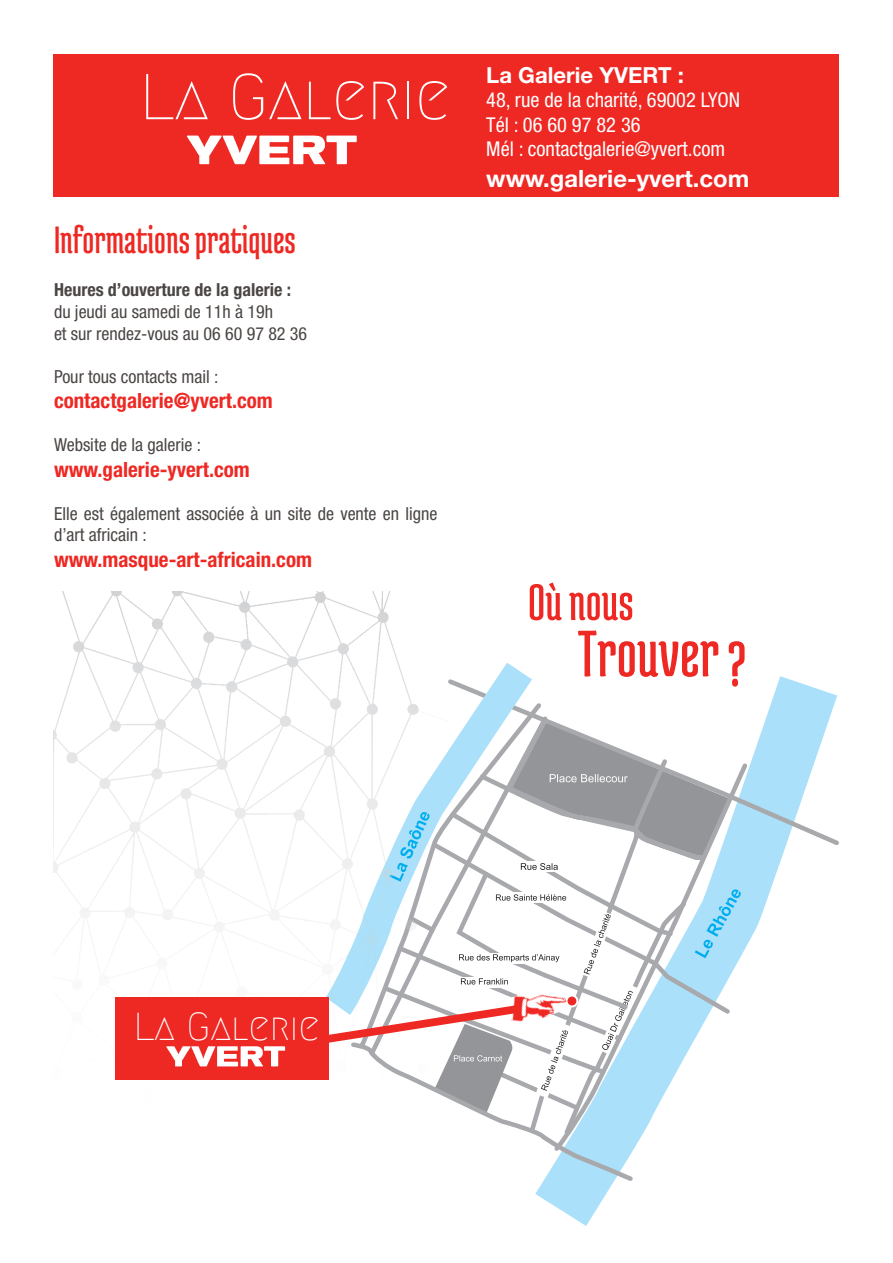
<style>
.page{position:relative;width:893px;height:1263px;background:#fff}
.page>*{position:absolute;margin:0;border:0;box-sizing:border-box;transform-origin:0 0}
.t1{font:69.9px "Medula One";color:#ee2823}
.t2{font:64.65px "Megrim";color:#fff}
.t3{font:54.45px "Medula One";color:#ee2823}
.t4{font:40.5px "Medula One";color:#ee2823}
.t5{font:38.7px "Megrim";color:#fff}
.t6{font:700 23.85px "Helvetica Neue";color:#fff}
.t7{font:700 22.2px "Helvetica Neue";color:#fff}
.t8{font:700 condensed 21px "Helvetica Neue";color:#ee2823}
.t9{font:condensed 20.4px "Helvetica Neue";color:#fff}
.t10{font:condensed 18px/21.6px "Helvetica Neue";color:#4b4644}
.t11{font:700 condensed 18px "Helvetica Neue";color:#4b4644}
</style>
<div class="page">
<div style="left:54px;top:54px;width:785px;height:142px;background:#ee2823"></div>
<img style="left:186px;top:135px;width:171px;height:30px">
<svg style="left:535px;top:868px;width:243px;height:358px"></svg>
<svg style="left:741px;top:868px;width:8px;height:287px"></svg>
<svg style="left:767px;top:676px;width:72px;height:169px"></svg>
<svg style="left:741px;top:715px;width:48px;height:153px;background:#b6e2f6"></svg>
<svg style="left:448px;top:663px;width:93px;height:49px"></svg>
<img style="left:53px;top:591px;width:366px;height:337px">
<div style="left:115px;top:997px;width:214px;height:83px;background:#ee2823"></div>
<img style="left:166px;top:1046px;width:120px;height:21px">
<svg style="left:316px;top:712px;width:425px;height:471px"></svg>
<p class="t2" style="left:140px;top:62px;width:312px">La Galerie</p>
<p class="t4" style="left:54px;top:219px;width:243px">Informations pratiques</p>
<p class="t11" style="left:54px;top:279px;width:239px">Heures d’ouverture de la galerie :</p>
<p class="t10" style="left:54px;top:301px;width:221px">du jeudi au samedi de 11h à 19h</p>
<p class="t10" style="left:54px;top:322px;width:255px">et sur rendez-vous au 06 60 97 82 36</p>
<p class="t10" style="left:54px;top:366px;width:166px">Pour tous contacts mail :</p>
<p class="t8" style="left:54px;top:388px;width:220px">contactgalerie@yvert.com</p>
<p class="t10" style="left:54px;top:434px;width:149px">Website de la galerie :</p>
<p class="t8" style="left:54px;top:456px;width:197px">www.galerie-yvert.com</p>
<p class="t10" style="left:54px;top:502px;width:385px">Elle est également associée à un site de vente en ligne d’art africain :</p>
<p class="t8" style="left:54px;top:546px;width:260px">www.masque-art-africain.com</p>
<p class="t7" style="left:486px;top:61px;width:199px">La Galerie YVERT :</p>
<p class="t9" style="left:486px;top:88px;width:255px">48, rue de la charité, 69002 LYON</p>
<p class="t9" style="left:486px;top:113px;width:156px">Tél : 06 60 97 82 36</p>
<p class="t9" style="left:486px;top:137px;width:240px">Mél : contactgalerie@yvert.com</p>
<p class="t6" style="left:486px;top:163px;width:264px">www.galerie-yvert.com</p>
<p class="t3" style="left:528px;top:574px;width:107px">Où nous</p>
<p class="t1" style="left:577px;top:617px;width:170px">Trouver ?</p>
<p class="t5" style="left:134px;top:1006px;width:187px">La Galerie</p>
</div>
